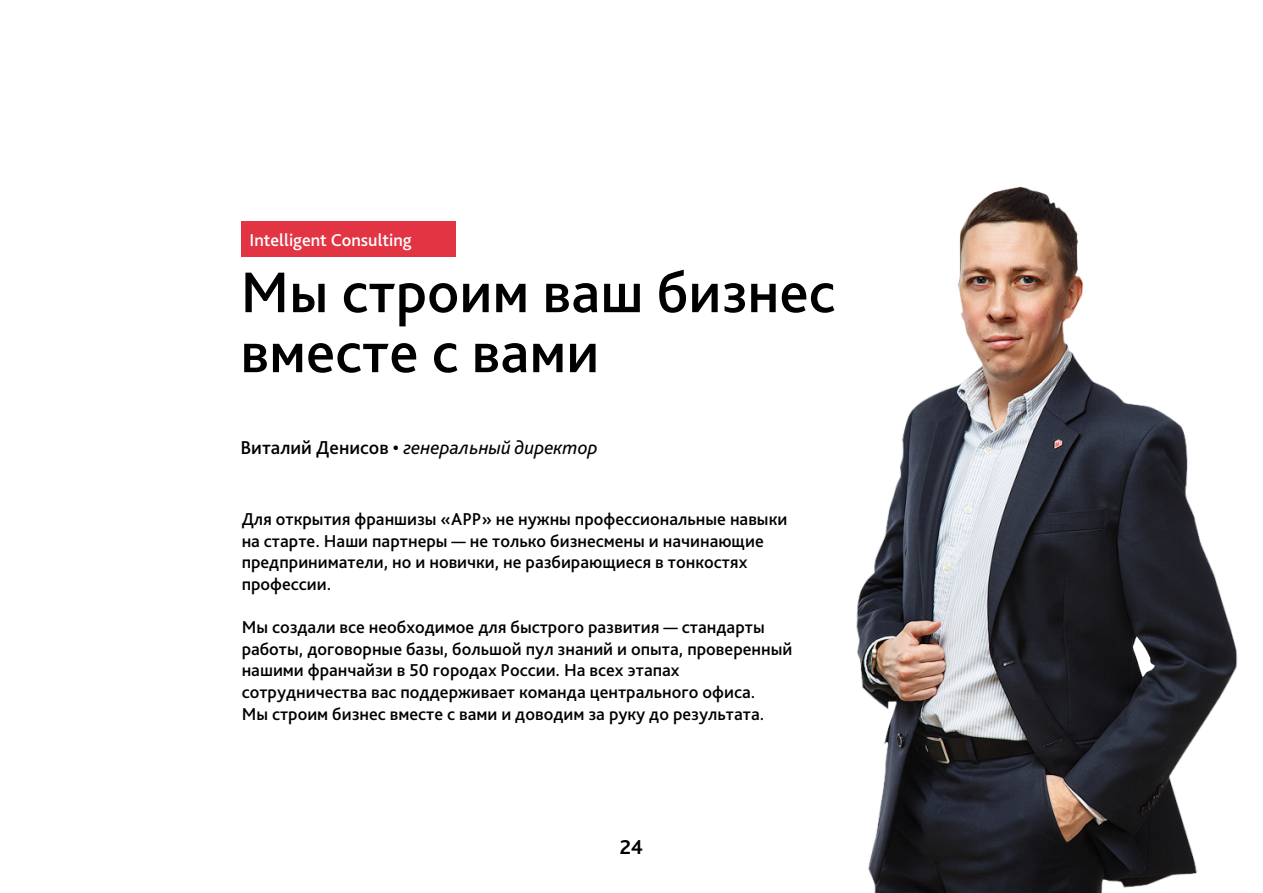
<style>
.page{position:relative;width:1263px;height:893px;background:#fff}
.page>*{position:absolute;margin:0;border:0;box-sizing:border-box;transform-origin:0 0}
.t1{font:500 60px/60px "Bliss Pro";color:#000}
.t2{font:700 21px "Bliss Pro";color:#000}
.t3{font:italic 19.5px "Bliss Pro";color:#000}
.t4{font:500 18px/21.6px "Bliss Pro";color:#000}
.t5{font:500 18px "Bliss Pro";color:#fff}
.s1{font-weight:500;font-style:normal}
</style>
<div class="page">
<div style="left:242px;top:222px;width:214px;height:35px;background:#e33444"></div>
<img style="left:856px;top:187px;width:382px;height:706px">
<p class="t5" style="left:250px;top:229px;width:164px">Intelligent Consulting</p>
<h1 class="t1" style="left:240px;top:261px;width:596px">Мы строим ваш бизнес вместе с вами</h1>
<p class="t3" style="left:240px;top:435px;width:359px"><span class="s1">Виталий Денисов •</span> генеральный директор</p>
<p class="t4" style="left:242px;top:508px;width:547px">Для открытия франшизы «АРР» не нужны профессиональные навыки на старте. Наши партнеры — не только бизнесмены и начинающие предприниматели, но и новички, не разбирающиеся в тонкостях профессии.</p>
<p class="t4" style="left:242px;top:616px;width:552px">Мы создали все необходимое для быстрого развития — стандарты работы, договорные базы, большой пул знаний и опыта, проверенный нашими франчайзи в 50 городах России. На всех этапах сотрудничества вас поддерживает команда центрального офиса.<br>Мы строим бизнес вместе с вами и доводим за руку до результата.</p>
<p class="t2" style="left:620px;top:834px;width:25px">24</p>
</div>
